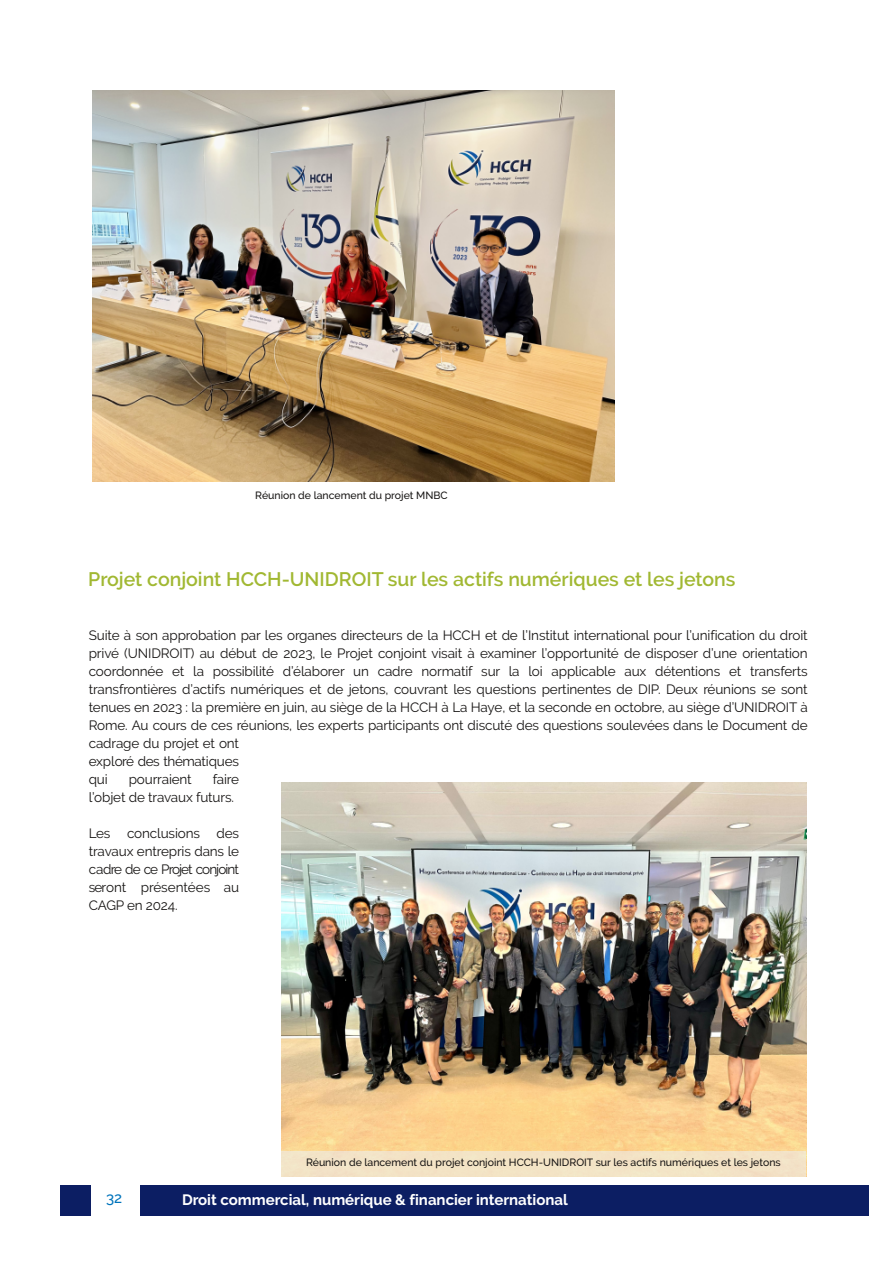
<style>
.page{position:relative;width:893px;height:1263px;background:#fff}
.page>*{position:absolute;margin:0;border:0;box-sizing:border-box;transform-origin:0 0}
.t1{font:600 19.5px "Raleway";color:#a1b832}
.t2{font:700 15px "Raleway";color:#fff}
.t3{font:500 15px "Raleway";color:#0074bc}
.t4{font:13.5px/18px "Raleway";letter-spacing:-.01em;color:#161413}
.t5{font:500 10.5px "Raleway";color:#161413}
</style>
<div class="page">
<div style="left:60px;top:1185px;width:809px;height:31px;background:#0c1e63"></div>
<div style="left:91px;top:1185px;width:49px;height:31px;background:#fff"></div>
<img style="left:93px;top:90px;width:522px;height:392px">
<img style="left:282px;top:783px;width:524px;height:368px">
<div style="left:281px;top:1151px;width:525px;height:25px;background:#f3e3c6"></div>
<p class="t5" style="left:255px;top:489px;width:194px">Réunion de lancement du projet MNBC</p>
<h1 class="t1" style="left:88px;top:567px;width:649px">Projet conjoint HCCH-UNIDROIT sur les actifs numériques et les jetons</h1>
<p class="t4" style="left:89px;top:626px;width:720px">Suite à son approbation par les organes directeurs de la HCCH et de l’Institut international pour l’unification du droit privé (UNIDROIT) au début de 2023, le Projet conjoint visait à examiner l’opportunité de disposer d’une orientation coordonnée et la possibilité d’élaborer un cadre normatif sur la loi applicable aux détentions et transferts transfrontières d’actifs numériques et de jetons, couvrant les questions pertinentes de DIP. Deux réunions se sont tenues en 2023 : la première en juin, au siège de la HCCH à La Haye, et la seconde en octobre, au siège d’UNIDROIT à Rome. Au cours de ces réunions, les experts participants ont discuté des questions soulevées dans le Document de cadrage du projet et ont<br>exploré des thématiques<br>qui</p>
<p class="t4" style="left:89px;top:770px;width:152px;text-indent:124px">faire l’objet de travaux futurs.</p>
<p class="t4" style="left:89px;top:824px;width:152px;text-align:justify">Les conclusions des travaux entrepris dans le cadre de ce Projet conjoint seront présentées au CAGP en 2024.</p>
<p class="t4" style="left:129px;top:770px;width:65px">pourraient</p>
<p class="t5" style="left:306px;top:1156px;width:476px">Réunion de lancement du projet conjoint HCCH-UNIDROIT sur les actifs numériques et les jetons</p>
<p class="t3" style="left:106px;top:1188px;width:18px">32</p>
<p class="t2" style="left:182px;top:1191px;width:387px">Droit commercial, numérique &amp; financier international</p>
</div>
